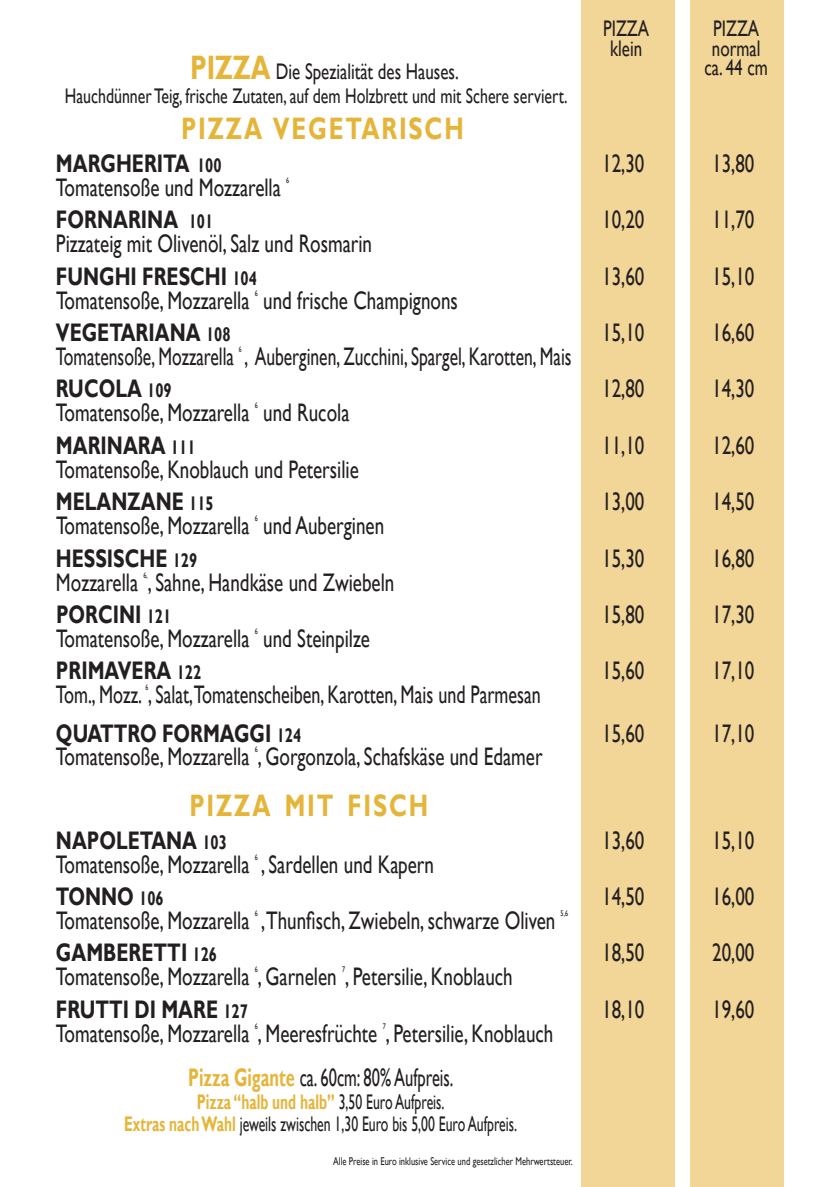
<style>
.page{position:relative;width:840px;height:1187px;background:#fff}
.page>*{position:absolute;margin:0;border:0;box-sizing:border-box;transform-origin:0 0}
.t1{font:700 31px "Gill Sans";letter-spacing:.08em;color:#e5b53a;scale:.75 1}
.t2{font:25.4px/32.4px "Gill Sans";color:#231f20;scale:.75 1}
.t3{font:700 25.4px "Gill Sans";color:#231f20;scale:.75 1}
.t4{font:25.4px "Gill Sans";color:#231f20;scale:.69 1}
.t5{font:25.4px "Gill Sans";color:#231f20;scale:.71 1}
.t6{font:25.4px "Gill Sans";color:#231f20;scale:.65 1}
.t7{font:22.6px/19.8px "Gill Sans";color:#231f20;text-align:center;scale:.75 1}
.t8{font:21.2px/22.6px "Gill Sans";color:#231f20;text-align:center;scale:.65 1}
.t9{font:21.2px "Gill Sans";color:#231f20;scale:.75 1}
.t10{font:11.2px "Gill Sans";color:#231f20;scale:.75 1}
.t11{font:8.2px "Gill Sans";color:#231f20;scale:.75 1}
.t12{font:8.2px "Gill Sans";color:#231f20;scale:.69 1}
.t13{font:8.2px "Gill Sans";color:#231f20;scale:.71 1}
.s1{font-weight:700;font-size:33.8px;color:#e5b53a}
.s2{font-size:19.8px}
.s3{font-weight:700}
.s4{font-weight:700;font-size:19.8px}
.s5{font-weight:700;color:#e5b53a}
</style>
<div class="page">
<div style="left:580px;top:0;width:94px;height:1187px;background:#f2d698"></div>
<div style="left:689px;top:0;width:94px;height:1187px;background:#f2d698"></div>
<p class="t7" style="left:602px;top:19px;width:63px">PIZZA</p>
<p class="t7" style="left:712px;top:19px;width:63px">PIZZA</p>
<p class="t7" style="left:609px;top:39px;width:44px">klein</p>
<p class="t7" style="left:704px;top:39px;width:86px">normal ca. 44 cm</p>
<p class="t7" style="left:190px;top:62px;width:359px"><span class="s1">PIZZA</span> Die Spezialität des Hauses.</p>
<p class="t9" style="left:65px;top:83px;width:671px">Hauchdünner Teig, frische Zutaten, auf dem Holzbrett und mit Schere serviert.</p>
<p class="t1" style="left:181px;top:110px;width:378px">PIZZA VEGETARISCH</p>
<p class="t3" style="left:56px;top:148px;width:222px">MARGHERITA <span class="s2">100</span></p>
<p class="t2" style="left:601px;top:148px;width:58px">12,30</p>
<p class="t2" style="left:711px;top:148px;width:58px">13,80</p>
<p class="t2" style="left:56px;top:172px;width:301px">Tomatensoße und Mozzarella</p>
<p class="t11" style="left:286px;top:175px;width:6px">6</p>
<p class="t3" style="left:56px;top:204px;width:211px">FORNARINA <span class="s2">101</span></p>
<p class="t2" style="left:601px;top:204px;width:58px">10,20</p>
<p class="t2" style="left:711px;top:204px;width:58px">11,70</p>
<p class="t2" style="left:56px;top:228px;width:423px">Pizzateig mit Olivenöl, Salz und Rosmarin<br><span class="s3">FUNGHI FRESCHI</span> <span class="s4">104</span></p>
<p class="t2" style="left:601px;top:260px;width:58px">13,60</p>
<p class="t2" style="left:711px;top:260px;width:58px">15,10</p>
<p class="t2" style="left:56px;top:284px;width:259px">Tomatensoße, Mozzarella</p>
<p class="t11" style="left:255px;top:288px;width:6px">6</p>
<p class="t2" style="left:263px;top:284px;width:261px">und frische Champignons</p>
<p class="t3" style="left:56px;top:317px;width:234px">VEGETARIANA <span class="s2">108</span></p>
<p class="t2" style="left:601px;top:317px;width:58px">15,10</p>
<p class="t2" style="left:711px;top:317px;width:58px">16,60</p>
<p class="t4" style="left:56px;top:342px;width:748px">Tomatensoße, Mozzarella , Auberginen, Zucchini, Spargel, Karotten, Mais</p>
<p class="t12" style="left:239px;top:344px;width:6px">6</p>
<p class="t3" style="left:56px;top:374px;width:156px">RUCOLA <span class="s2">109</span></p>
<p class="t2" style="left:601px;top:373px;width:58px">12,80</p>
<p class="t2" style="left:711px;top:373px;width:58px">14,30</p>
<p class="t2" style="left:56px;top:397px;width:259px">Tomatensoße, Mozzarella</p>
<p class="t11" style="left:255px;top:401px;width:6px">6</p>
<p class="t2" style="left:263px;top:397px;width:116px">und Rucola</p>
<p class="t3" style="left:56px;top:430px;width:187px">MARINARA <span class="s2">111</span></p>
<p class="t2" style="left:601px;top:429px;width:58px">11,10</p>
<p class="t2" style="left:711px;top:429px;width:58px">12,60</p>
<p class="t2" style="left:56px;top:453px;width:405px">Tomatensoße, Knoblauch und Petersilie<br><span class="s3">MELANZANE</span> <span class="s4">115</span></p>
<p class="t2" style="left:601px;top:486px;width:58px">13,00</p>
<p class="t2" style="left:711px;top:486px;width:58px">14,50</p>
<p class="t2" style="left:56px;top:510px;width:259px">Tomatensoße, Mozzarella</p>
<p class="t11" style="left:255px;top:513px;width:6px">6</p>
<p class="t2" style="left:263px;top:510px;width:163px">und Auberginen</p>
<p class="t3" style="left:56px;top:543px;width:190px">HESSISCHE <span class="s2">129</span></p>
<p class="t2" style="left:601px;top:542px;width:58px">15,30</p>
<p class="t2" style="left:711px;top:542px;width:58px">16,80</p>
<p class="t2" style="left:56px;top:566px;width:452px">Mozzarella , Sahne, Handkäse und Zwiebeln</p>
<p class="t11" style="left:143px;top:570px;width:7px">6,</p>
<p class="t3" style="left:56px;top:599px;width:155px">PORCINI <span class="s2">121</span></p>
<p class="t2" style="left:601px;top:599px;width:58px">15,80</p>
<p class="t2" style="left:711px;top:599px;width:58px">17,30</p>
<p class="t2" style="left:56px;top:623px;width:259px">Tomatensoße, Mozzarella</p>
<p class="t11" style="left:255px;top:626px;width:6px">6</p>
<p class="t2" style="left:263px;top:623px;width:144px">und Steinpilze</p>
<p class="t3" style="left:56px;top:655px;width:195px">PRIMAVERA <span class="s2">122</span></p>
<p class="t2" style="left:601px;top:655px;width:58px">15,60</p>
<p class="t2" style="left:711px;top:655px;width:58px">17,10</p>
<p class="t5" style="left:56px;top:680px;width:684px">Tom., Mozz. , Salat,Tomatenscheiben, Karotten, Mais und Parmesan</p>
<p class="t13" style="left:145px;top:683px;width:6px">6</p>
<p class="t3" style="left:56px;top:717px;width:328px">QUATTRO FORMAGGI <span class="s2">124</span></p>
<p class="t2" style="left:601px;top:717px;width:58px">15,60</p>
<p class="t2" style="left:711px;top:717px;width:58px">17,10</p>
<p class="t2" style="left:56px;top:741px;width:650px">Tomatensoße, Mozzarella , Gorgonzola, Schafskäse und Edamer</p>
<p class="t11" style="left:255px;top:745px;width:6px">6</p>
<p class="t1" style="left:189px;top:787px;width:320px">PIZZA MIT FISCH</p>
<p class="t3" style="left:56px;top:825px;width:229px">NAPOLETANA <span class="s2">103</span></p>
<p class="t2" style="left:601px;top:824px;width:58px">13,60</p>
<p class="t2" style="left:711px;top:824px;width:58px">15,10</p>
<p class="t2" style="left:56px;top:848px;width:505px">Tomatensoße, Mozzarella , Sardellen und Kapern</p>
<p class="t11" style="left:255px;top:852px;width:6px">6</p>
<p class="t3" style="left:56px;top:881px;width:145px">TONNO <span class="s2">106</span></p>
<p class="t2" style="left:601px;top:881px;width:58px">14,50</p>
<p class="t2" style="left:711px;top:881px;width:58px">16,00</p>
<p class="t2" style="left:56px;top:904px;width:667px">Tomatensoße, Mozzarella ,Thunfisch, Zwiebeln, schwarze Oliven</p>
<p class="t11" style="left:255px;top:908px;width:6px">6</p>
<p class="t11" style="left:560px;top:908px;width:11px">5,6</p>
<p class="t3" style="left:56px;top:937px;width:216px">GAMBERETTI <span class="s2">126</span></p>
<p class="t2" style="left:601px;top:937px;width:58px">18,50</p>
<p class="t2" style="left:711px;top:937px;width:58px">20,00</p>
<p class="t2" style="left:56px;top:961px;width:610px">Tomatensoße, Mozzarella , Garnelen , Petersilie, Knoblauch</p>
<p class="t11" style="left:255px;top:965px;width:6px">6</p>
<p class="t11" style="left:342px;top:965px;width:6px">7</p>
<p class="t3" style="left:56px;top:994px;width:257px">FRUTTI DI MARE <span class="s2">127</span></p>
<p class="t2" style="left:601px;top:993px;width:58px">18,10</p>
<p class="t2" style="left:711px;top:993px;width:58px">19,60</p>
<p class="t2" style="left:56px;top:1017px;width:664px">Tomatensoße, Mozzarella , Meeresfrüchte , Petersilie, Knoblauch</p>
<p class="t11" style="left:255px;top:1021px;width:6px">6</p>
<p class="t11" style="left:382px;top:1021px;width:6px">7</p>
<p class="t6" style="left:188px;top:1062px;width:409px"><span class="s5">Pizza Gigante</span> ca. 60cm: 80% Aufpreis.</p>
<p class="t8" style="left:124px;top:1090px;width:605px"><span class="s5">Pizza “halb und halb”</span> 3,50 Euro Aufpreis.<br><span class="s5">Extras nach Wahl</span> jeweils zwischen 1,30 Euro bis 5,00 Euro Aufpreis.</p>
<p class="t10" style="left:333px;top:1154px;width:321px">Alle Preise in Euro inklusive Service und gesetzlicher Mehrwertsteuer.</p>
</div>
